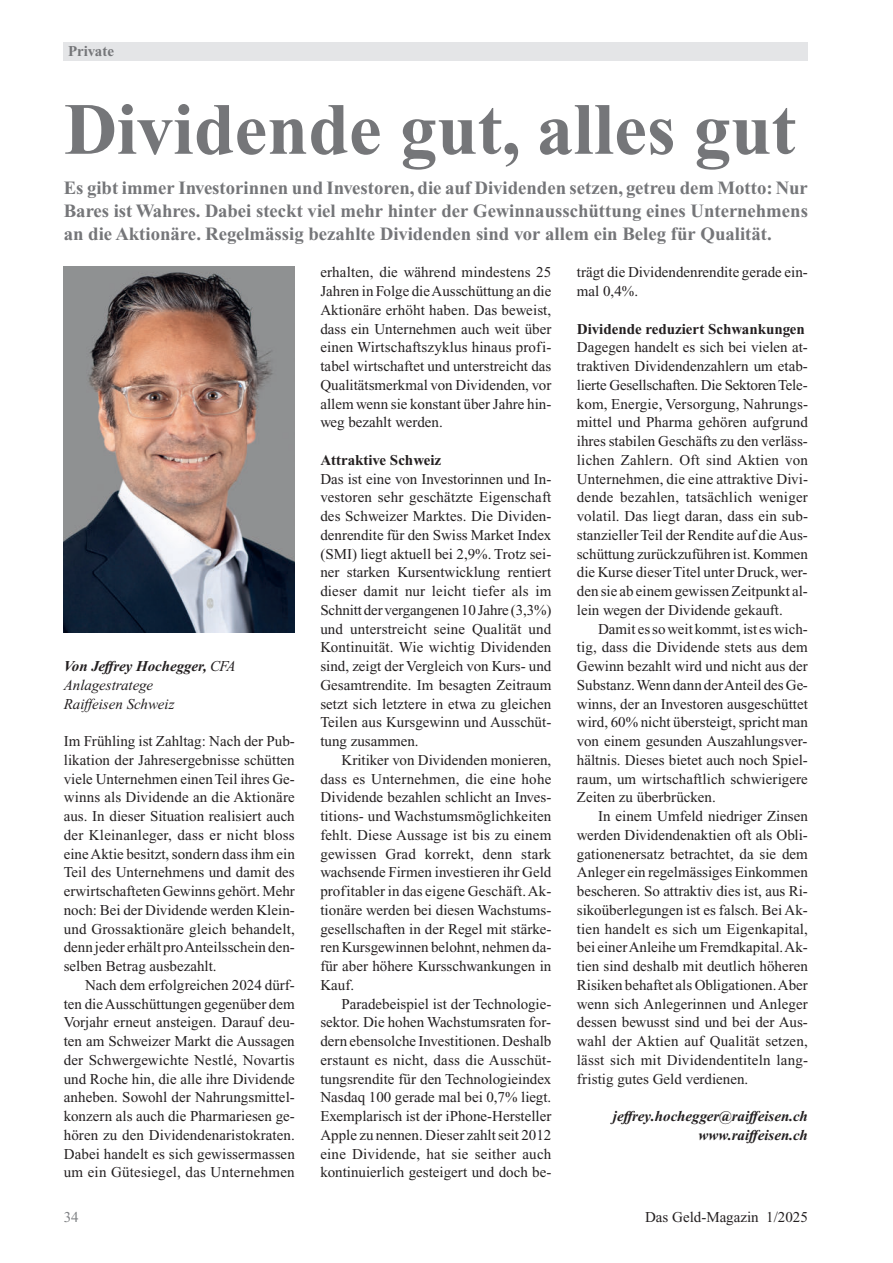
<style>
.page{position:relative;width:893px;height:1263px;background:#fff}
.page>*{position:absolute;margin:0;border:0;box-sizing:border-box;transform-origin:0 0}
.t1{font:700 73.5px "Times New Roman PS Std";color:#757679}
.t2{font:700 18.75px/23.2px "Times New Roman PS Std";color:#757679;text-align:justify}
.t3{font:15px/18.8px "Times New Roman PS Std";color:#231f20;text-align:justify}
.t4{font:italic 700 15px "Times New Roman PS Std";color:#231f20}
.t5{font:700 15px "Times New Roman PS Std";color:#231f20}
.t6{font:italic 15px "Times New Roman PS Std";color:#231f20}
.t7{font:700 15px "Times New Roman PS Std";color:#757679}
.t8{font:15px "Times New Roman PS Std";color:#808285}
.s1{font-weight:400}
</style>
<div class="page">
<div style="left:64px;top:43px;width:744px;height:18px;background:#e4e5e7"></div>
<img style="left:64px;top:267px;width:231px;height:365px">
<p class="t7" style="left:68px;top:46px;width:48px">Private</p>
<p class="t1" style="left:64px;top:105px;width:734px">Dividende gut, alles gut</p>
<p class="t2" style="left:64px;top:178px;width:746px">Es gibt immer Investorinnen und Investoren, die auf Dividenden setzen, getreu dem Motto: Nur Bares ist Wahres. Dabei steckt viel mehr hinter der Gewinnausschüttung eines Unternehmens an die Aktionäre. Regelmässig bezahlte Dividenden sind vor allem ein Beleg für Qualität.</p>
<p class="t4" style="left:64px;top:661px;width:173px">Von Jeffrey Hochegger, <span class="s1">CFA</span></p>
<p class="t6" style="left:64px;top:679px;width:91px">Anlagestratege</p>
<p class="t6" style="left:64px;top:698px;width:112px">Raiffeisen Schweiz</p>
<p class="t3" style="left:64px;top:733px;width:233px">Im Frühling ist Zahltag: Nach der Pub - likation der Jahresergebnisse schütten viele Unternehmen einen Teil ihres Ge&shy;winns als Dividende an die Aktionäre aus. In dieser Situation realisiert auch der Kleinanleger, dass er nicht bloss eine Aktie besitzt, sondern dass ihm ein Teil des Unternehmens und damit des erwirtschafteten Gewinns gehört. Mehr noch: Bei der Dividende werden Klein&shy;und Grossaktionäre gleich behandelt, denn jeder erhält pro Anteilsschein den&shy;selben Betrag ausbezahlt.</p>
<p class="t3" style="left:64px;top:977px;width:233px;text-indent:21px">Nach dem erfolgreichen 2024 dürf&shy;ten die Ausschüttungen gegenüber dem Vorjahr erneut ansteigen. Darauf deu&shy;ten am Schweizer Markt die Aussagen der Schwergewichte Nestlé, Novartis und Roche hin, die alle ihre Dividende anheben. Sowohl der Nahrungsmittel&shy;konzern als auch die Pharmariesen ge&shy;hören zu den Dividendenaristokraten.<br>Dabei handelt es sich gewissermassen um ein Gütesiegel, das Unternehmen</p>
<p class="t3" style="left:320px;top:264px;width:233px">erhalten, die während mindestens 25<br>Jahren in Folge die Ausschüttung an die Aktionäre erhöht haben. Das beweist, dass ein Unternehmen auch weit über einen Wirtschaftszyklus hinaus profi&shy;tabel wirtschaftet und unterstreicht das Qualitätsmerkmal von Dividenden, vor allem wenn sie konstant über Jahre hin&shy;weg bezahlt werden.</p>
<p class="t5" style="left:320px;top:455px;width:122px">Attraktive Schweiz</p>
<p class="t3" style="left:320px;top:471px;width:233px">Das ist eine von Investorinnen und In&shy;vestoren sehr geschätzte Eigenschaft des Schweizer Marktes. Die Dividen&shy;denrendite für den Swiss Market Index (SMI) liegt aktuell bei 2,9%. Trotz sei&shy;ner starken Kursentwicklung rentiert dieser damit nur leicht tiefer als im Schnitt der vergangenen 10 Jahre (3,3%) und unterstreicht seine Qualität und Kontinuität. Wie wichtig Dividenden sind, zeigt der Vergleich von Kurs- und Gesamtrendite. Im besagten Zeitraum setzt sich letztere in etwa zu gleichen Teilen aus Kursgewinn und Ausschüt&shy;tung zusammen.</p>
<p class="t3" style="left:320px;top:752px;width:233px;text-indent:21px">Kritiker von Dividenden monieren, dass es Unternehmen, die eine hohe Dividende bezahlen schlicht an Inves&shy;titions- und Wachstumsmöglichkeiten fehlt. Diese Aussage ist bis zu einem gewissen Grad korrekt, denn stark wachsende Firmen investieren ihr Geld profitabler in das eigene Geschäft. Ak&shy;tionäre werden bei diesen Wachstums&shy;gesellschaften in der Regel mit stärke&shy;ren Kursgewinnen belohnt, nehmen da&shy;für aber höhere Kursschwankungen in Kauf.</p>
<p class="t3" style="left:320px;top:996px;width:233px;text-indent:21px">Paradebeispiel ist der Technologie&shy;sektor. Die hohen Wachstumsraten for&shy;dern ebensolche Investitionen. Deshalb erstaunt es nicht, dass die Ausschüt&shy;tungsrendite für den Technologieindex Nasdaq 100 gerade mal bei 0,7% liegt.<br>Exemplarisch ist der iPhone-Hersteller Apple zu nennen. Dieser zahlt seit 2012 eine Dividende, hat sie seither auch kontinuierlich gesteigert und doch be-</p>
<p class="t3" style="left:577px;top:264px;width:233px">trägt die Dividendenrendite gerade ein&shy;mal 0,4%.</p>
<p class="t5" style="left:577px;top:324px;width:230px">Dividende reduziert Schwankungen</p>
<p class="t3" style="left:577px;top:339px;width:233px">Dagegen handelt es sich bei vielen at&shy;traktiven Dividendenzahlern um etab&shy;lierte Gesellschaften. Die Sektoren Tele&shy;kom, Energie, Versorgung, Nahrungs&shy;mittel und Pharma gehören aufgrund ihres stabilen Geschäfts zu den verläss&shy;lichen Zahlern. Oft sind Aktien von Unternehmen, die eine attraktive Divi&shy;dende bezahlen, tatsächlich weniger volatil. Das liegt daran, dass ein sub&shy;stanzieller Teil der Rendite auf die Aus&shy;schüttung zurückzuführen ist. Kommen die Kurse dieser Titel unter Druck, wer&shy;den sie ab einem gewissen Zeitpunkt al&shy;lein wegen der Dividende gekauft.</p>
<p class="t3" style="left:577px;top:621px;width:233px;text-indent:21px">Damit es so weit kommt, ist es wich&shy;tig, dass die Dividende stets aus dem Gewinn bezahlt wird und nicht aus der Substanz. Wenn dann der Anteil des Ge&shy;winns, der an Investoren ausgeschüttet wird, 60% nicht übersteigt, spricht man von einem gesunden Auszahlungsver&shy;hältnis. Dieses bietet auch noch Spiel&shy;raum, um wirtschaftlich schwierigere Zeiten zu überbrücken.</p>
<p class="t3" style="left:577px;top:808px;width:233px;text-indent:21px">In einem Umfeld niedriger Zinsen werden Dividendenaktien oft als Obli&shy;gationenersatz betrachtet, da sie dem Anleger ein regelmässiges Einkommen bescheren. So attraktiv dies ist, aus Ri&shy;sikoüberlegungen ist es falsch. Bei Ak&shy;tien handelt es sich um Eigenkapital, bei einer Anleihe um Fremdkapital. Ak&shy;tien sind deshalb mit deutlich höheren Risiken behaftet als Obligationen. Aber wenn sich Anlegerinnen und Anleger dessen bewusst sind und bei der Aus&shy;wahl der Aktien auf Qualität setzen, lässt sich mit Dividendentiteln lang&shy;fristig gutes Geld verdienen.</p>
<p class="t4" style="left:613px;top:1111px;width:197px">jeffrey.hochegger@raiffeisen.ch</p>
<p class="t4" style="left:698px;top:1130px;width:111px">www.raiffeisen.ch</p>
<p class="t8" style="left:64px;top:1212px;width:16px">34</p>
<p class="t3" style="left:645px;top:1209px;width:164px">Das Geld-Magazin 1/2025</p>
</div>
